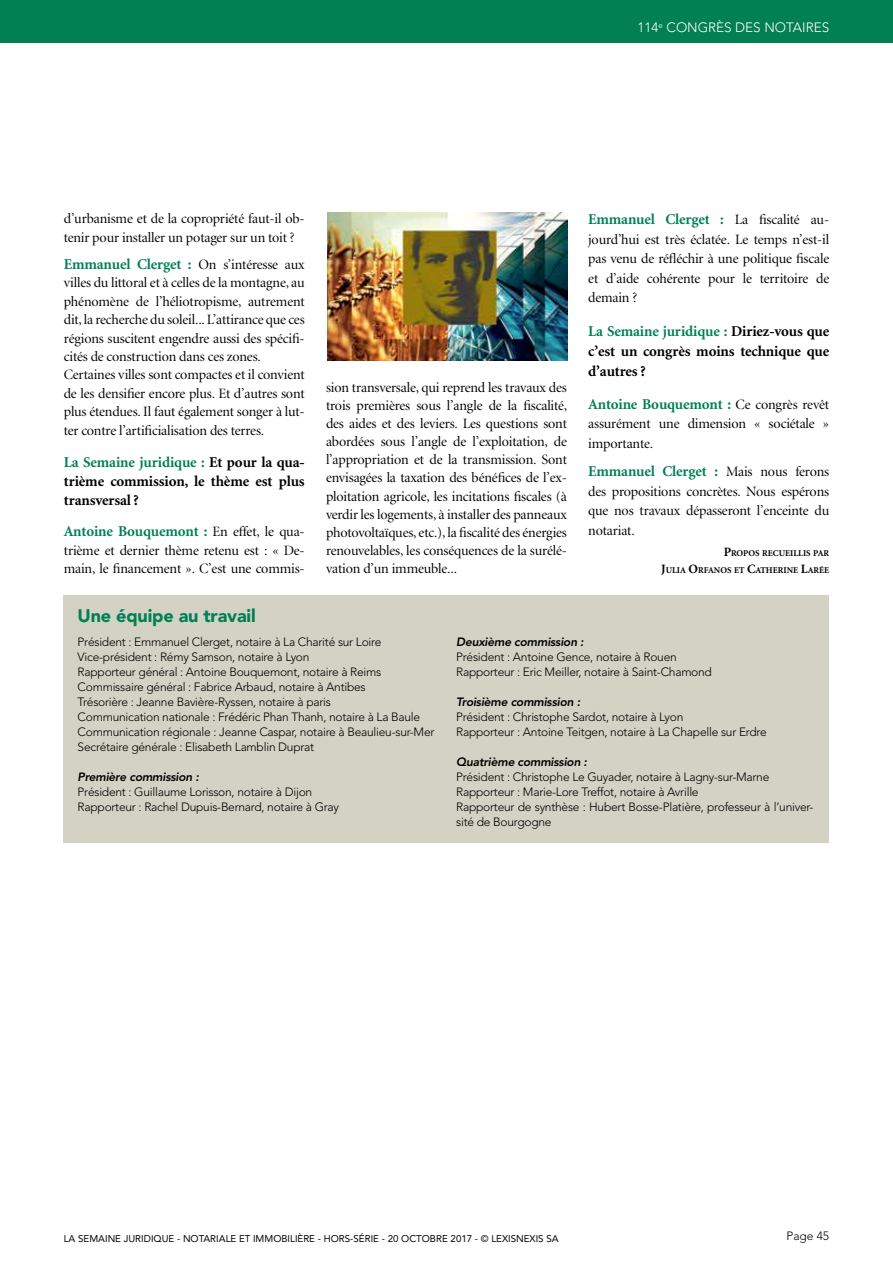
<style>
.page{position:relative;width:893px;height:1263px;background:#fff}
.page>*{position:absolute;margin:0;border:0;box-sizing:border-box;transform-origin:0 0}
.t1{font:900 18px "Avenir LT";letter-spacing:-.01em;color:#008053}
.t2{font:700 15px "Minion";letter-spacing:-.01em;color:#008053}
.t3{font:700 15px/19.2px "Minion";letter-spacing:-.01em;color:#000;text-align:justify}
.t4{font:14.25px/18.5px "Minion Display";letter-spacing:-.01em;color:#000}
.t5{font:300 13.5px "Avenir LT";color:#fff}
.t6{font:300 12px/15px "Avenir LT";letter-spacing:-.02em;color:#000}
.t7{font:italic 800 12px "Avenir LT";letter-spacing:-.02em;color:#000}
.t8{font:9.75px "Avenir LT";color:#000}
.t9{font:700 8.85px/17px "Minion";color:#000;text-align:right}
.s1{font-family:"Minion Display";font-weight:400;font-size:14.25px;color:#000}
.s2{color:#008053}
.s3{font-size:12.75px}
</style>
<div class="page">
<div style="left:0;top:0;width:893px;height:43px;background:#008053"></div>
<img style="left:327px;top:213px;width:241px;height:147px">
<div style="left:64px;top:595px;width:765px;height:247px;background:#d3d2c4"></div>
<p class="t5" style="left:638px;top:20px;width:193px">114<sup>e</sup> CONGRÈS DES NOTAIRES</p>
<p class="t4" style="left:64px;top:210px;width:242px">d’urbanisme et de la copropriété faut-il ob&shy;tenir pour installer un potager sur un toit ?</p>
<p class="t2" style="left:64px;top:256px;width:242px">Emmanuel Clerget : <span class="s1">On s’intéresse aux</span></p>
<p class="t4" style="left:64px;top:274px;width:242px">villes du littoral et à celles de la montagne, au phénomène de l’héliotropisme, autrement dit, la recherche du soleil... L’attirance que ces régions suscitent engendre aussi des spécifi&shy;cités de construction dans ces zones.<br>Certaines villes sont compactes et il convient de les densifier encore plus. Et d’autres sont plus étendues. Il faut également songer à lut&shy;ter contre l’artificialisation des terres.</p>
<p class="t3" style="left:64px;top:453px;width:242px"><span class="s2">La Semaine juridique :</span> Et pour la qua&shy;trième commission, le thème est plus transversal ?</p>
<p class="t2" style="left:64px;top:524px;width:242px">Antoine Bouquemont : <span class="s1">En effet, le qua-</span></p>
<p class="t4" style="left:64px;top:541px;width:242px">trième et dernier thème retenu est : « De&shy;main, le financement ». C’est une commis-</p>
<p class="t1" style="left:78px;top:604px;width:180px">Une équipe au travail</p>
<p class="t4" style="left:326px;top:379px;width:243px;text-align:justify">sion transversale, qui reprend les travaux des trois premières sous l’angle de la fiscalité, des aides et des leviers. Les questions sont abordées sous l’angle de l’exploitation, de l’appropriation et de la transmission. Sont envisagées la taxation des bénéfices de l’ex&shy;ploitation agricole, les incitations fiscales (à verdir les logements, à installer des panneaux photovoltaïques, etc.), la fiscalité des énergies renouvelables, les conséquences de la surélé&shy;vation d’un immeuble...</p>
<p class="t2" style="left:588px;top:211px;width:242px">Emmanuel Clerget : <span class="s1">La fiscalité au-</span></p>
<p class="t4" style="left:588px;top:230px;width:242px;line-height:19.6px;text-align:justify">jourd’hui est très éclatée. Le temps n’est-il pas venu de réfléchir à une politique fiscale et d’aide cohérente pour le territoire de demain ?</p>
<p class="t3" style="left:588px;top:321px;width:242px;line-height:20.4px"><span class="s2">La Semaine juridique :</span> Diriez-vous que c’est un congrès moins technique que d’autres ?</p>
<p class="t2" style="left:588px;top:396px;width:242px">Antoine Bouquemont : <span class="s1">Ce congrès revêt</span></p>
<p class="t4" style="left:588px;top:414px;width:242px;line-height:19.6px">assurément une dimension « sociétale » importante.</p>
<p class="t2" style="left:588px;top:464px;width:242px">Emmanuel Clerget : <span class="s1">Mais nous ferons</span></p>
<p class="t4" style="left:588px;top:482px;width:242px;line-height:19.6px;text-align:justify">des propositions concrètes. Nous espérons que nos travaux dépasseront l’enceinte du notariat.</p>
<p class="t9" style="left:661px;top:545px;width:170px"><span class="s3">P</span>ROPOS RECUEILLIS PAR<br><span class="s3">J</span>ULIA <span class="s3">O</span>RFANOS ET <span class="s3">C</span>ATHERINE <span class="s3">L</span>ARÉE</p>
<p class="t6" style="left:78px;top:635px;width:358px">Président : Emmanuel Clerget, notaire à La Charité sur Loire Vice-président : Rémy Samson, notaire à Lyon<br>Rapporteur général : Antoine Bouquemont, notaire à Reims Commissaire général : Fabrice Arbaud, notaire à Antibes<br>Trésorière : Jeanne Bavière-Ryssen, notaire à paris<br>Communication nationale : Frédéric Phan Thanh, notaire à La Baule Communication régionale : Jeanne Caspar, notaire à Beaulieu-sur-Mer Secrétaire générale : Elisabeth Lamblin Duprat</p>
<p class="t7" style="left:78px;top:770px;width:123px">Première commission :</p>
<p class="t6" style="left:78px;top:785px;width:263px">Président : Guillaume Lorisson, notaire à Dijon<br>Rapporteur : Rachel Dupuis-Bernard, notaire à Gray</p>
<p class="t7" style="left:456px;top:635px;width:129px">Deuxième commission :</p>
<p class="t6" style="left:456px;top:650px;width:257px">Président : Antoine Gence, notaire à Rouen<br>Rapporteur : Eric Meiller, notaire à Saint-Chamond</p>
<p class="t7" style="left:456px;top:695px;width:126px">Troisième commission :</p>
<p class="t6" style="left:456px;top:710px;width:312px">Président : Christophe Sardot, notaire à Lyon<br>Rapporteur : Antoine Teitgen, notaire à La Chapelle sur Erdre</p>
<p class="t7" style="left:456px;top:755px;width:132px">Quatrième commission :</p>
<p class="t6" style="left:456px;top:770px;width:359px">Président : Christophe Le Guyader, notaire à Lagny-sur-Marne Rapporteur : Marie-Lore Treffot, notaire à Avrille<br>Rapporteur de synthèse : Hubert Bosse-Platière, professeur à l’univer&shy;sité de Bourgogne</p>
<p class="t8" style="left:64px;top:1233px;width:496px">LA SEMAINE JURIDIQUE - NOTARIALE ET IMMOBILIÈRE - HORS-SÉRIE - 20 OCTOBRE 2017 - © LEXISNEXIS SA</p>
<p class="t6" style="left:786px;top:1228px;width:44px">Page 45</p>
</div>
